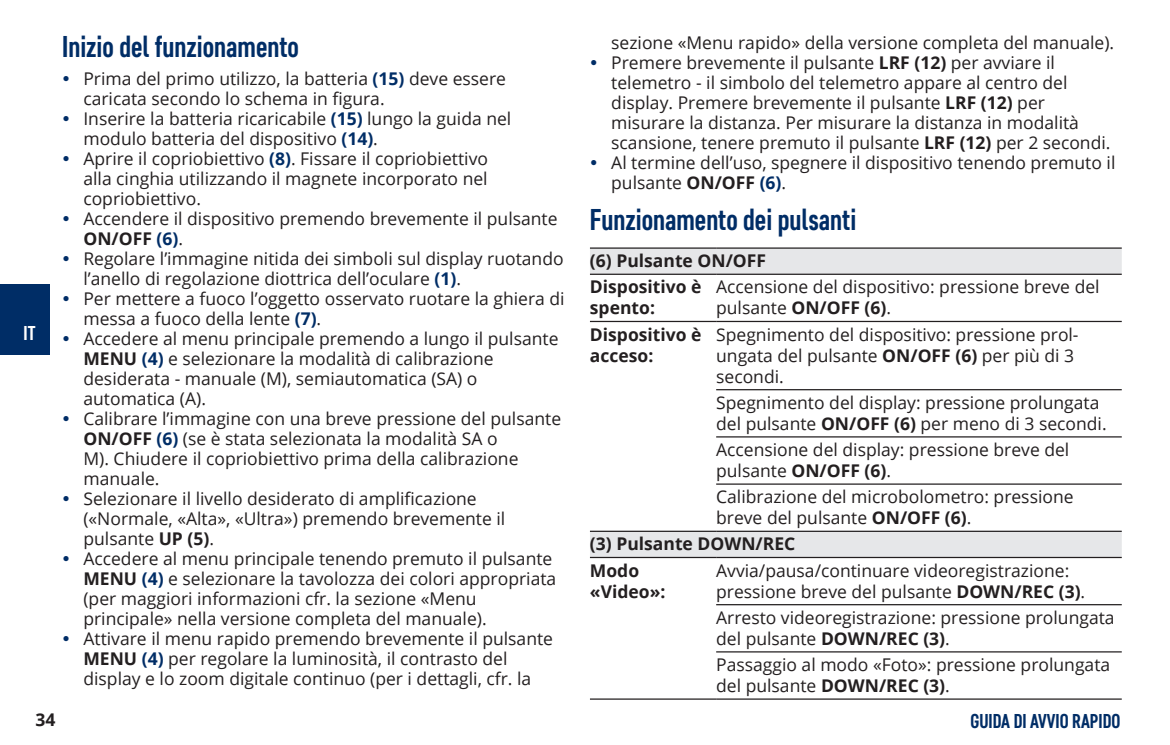
<style>
.page{position:relative;width:1170px;height:745px;background:#fff}
.page>*{position:absolute;margin:0;border:0;box-sizing:border-box;transform-origin:0 0}
.t1{font:700 30px "Core Sans D57 Cn";color:#002d66}
.t2{font:700 20px "Core Sans D57 Cn";color:#002d66}
.t3{font:700 20px "Core Sans D57 Cn";color:#fff}
.t4{font:17.5px/20px "Open Sans";color:#231f20}
.t5{font:700 17.5px/26.2px "Open Sans";color:#231f20}
.s1{font-weight:700;color:#002d66}
.s2{font-weight:700}
</style>
<div class="page">
<div style="left:0;top:283px;width:50px;height:71px;background:#002d66"></div>
<svg style="left:590px;top:248px;width:531px;height:308px"></svg>
<hr style="left:590px;top:247px;width:126px;height:1px;background:#231f20">
<hr style="left:716px;top:247px;width:405px;height:1px;background:#231f20">
<hr style="left:590px;top:273px;width:126px;height:2px;background:#231f20">
<hr style="left:716px;top:273px;width:405px;height:2px;background:#231f20">
<hr style="left:590px;top:320px;width:126px;height:2px;background:#231f20">
<hr style="left:716px;top:320px;width:405px;height:2px;background:#231f20">
<hr style="left:716px;top:389px;width:405px;height:1px;background:#231f20">
<hr style="left:716px;top:436px;width:405px;height:1px;background:#231f20">
<hr style="left:716px;top:483px;width:405px;height:1px;background:#231f20">
<hr style="left:590px;top:530px;width:126px;height:1px;background:#231f20">
<hr style="left:716px;top:530px;width:405px;height:1px;background:#231f20">
<hr style="left:590px;top:556px;width:126px;height:1px;background:#231f20">
<hr style="left:716px;top:556px;width:405px;height:1px;background:#231f20">
<hr style="left:716px;top:603px;width:405px;height:2px;background:#231f20">
<hr style="left:716px;top:650px;width:405px;height:2px;background:#231f20">
<hr style="left:590px;top:698px;width:126px;height:1px;background:#231f20">
<hr style="left:716px;top:698px;width:405px;height:1px;background:#231f20">
<p class="t3" style="left:24px;top:321px;width:13px">IT</p>
<h1 class="t1" style="left:62px;top:29px;width:238px">Inizio del funzionamento</h1>
<p class="t4" style="left:83px;top:68px;width:483px">Prima del primo utilizzo, la batteria <span class="s1">(15)</span> deve essere caricata secondo lo schema in figura.<br>Inserire la batteria ricaricabile <span class="s1">(15)</span> lungo la guida nel modulo batteria del dispositivo <span class="s1">(14)</span>.<br>Aprire il copriobiettivo <span class="s1">(8)</span>. Fissare il copriobiettivo<br>alla cinghia utilizzando il magnete incorporato nel copriobiettivo.<br>Accendere il dispositivo premendo brevemente il pulsante <span class="s2">ON/OFF</span> <span class="s1">(6)</span>.<br>Regolare l’immagine nitida dei simboli sul display ruotando l’anello di regolazione diottrica dell’oculare <span class="s1">(1)</span>.<br>Per mettere a fuoco l’oggetto osservato ruotare la ghiera di messa a fuoco della lente <span class="s1">(7)</span>.<br>Accedere al menu principale premendo a lungo il pulsante <span class="s2">MENU</span> <span class="s1">(4)</span> e selezionare la modalità di calibrazione desiderata - manuale (M), semiautomatica (SA) o automatica (A).<br>Calibrare l’immagine con una breve pressione del pulsante <span class="s2">ON/OFF</span> <span class="s1">(6)</span> (se è stata selezionata la modalità SA o<br>M). Chiudere il copriobiettivo prima della calibrazione manuale.<br>Selezionare il livello desiderato di amplificazione («Normale, «Alta», «Ultra») premendo brevemente il pulsante <span class="s2">UP (5)</span>.<br>Accedere al menu principale tenendo premuto il pulsante <span class="s2">MENU</span> <span class="s1">(4)</span> e selezionare la tavolozza dei colori appropriata (per maggiori informazioni cfr. la sezione «Menu principale» nella versione completa del manuale).<br>Attivare il menu rapido premendo brevemente il pulsante <span class="s2">MENU</span> <span class="s1">(4)</span> per regolare la luminosità, il contrasto del display e lo zoom digitale continuo (per i dettagli, cfr. la</p>
<p class="t4" style="left:611px;top:32px;width:505px">sezione «Menu rapido» della versione completa del manuale).<br>Premere brevemente il pulsante <span class="s2">LRF (12)</span> per avviare il telemetro - il simbolo del telemetro appare al centro del display. Premere brevemente il pulsante <span class="s2">LRF (12)</span> per misurare la distanza. Per misurare la distanza in modalità scansione, tenere premuto il pulsante <span class="s2">LRF (12)</span> per 2 secondi.<br>Al termine dell’uso, spegnere il dispositivo tenendo premuto il pulsante <span class="s2">ON/OFF</span> <span class="s1">(6)</span>.</p>
<h1 class="t1" style="left:590px;top:201px;width:268px">Funzionamento dei pulsanti</h1>
<p class="t5" style="left:590px;top:247px;width:178px">(6) Pulsante ON/OFF<br>Dispositivo è</p>
<p class="t5" style="left:590px;top:294px;width:67px">spento:</p>
<p class="t4" style="left:716px;top:276px;width:385px;line-height:21px">Accensione del dispositivo: pressione breve del pulsante <span class="s2">ON/OFF (6)</span>.</p>
<p class="t5" style="left:590px;top:323px;width:113px;line-height:21px">Dispositivo è acceso:</p>
<p class="t4" style="left:716px;top:323px;width:364px;line-height:21px">Spegnimento del dispositivo: pressione prol&shy;ungata del pulsante <span class="s2">ON/OFF (6)</span> per più di 3 secondi.</p>
<p class="t4" style="left:716px;top:391px;width:392px;line-height:21px">Spegnimento del display: pressione prolungata del pulsante <span class="s2">ON/OFF (6)</span> per meno di 3 secondi.</p>
<p class="t4" style="left:716px;top:438px;width:354px;line-height:21px">Accensione del display: pressione breve del pulsante <span class="s2">ON/OFF (6)</span>.</p>
<p class="t4" style="left:716px;top:485px;width:359px;line-height:21px">Calibrazione del microbolometro: pressione breve del pulsante <span class="s2">ON/OFF (6)</span>.</p>
<p class="t5" style="left:590px;top:530px;width:207px">(3) Pulsante DOWN/REC<br>Modo</p>
<p class="t5" style="left:590px;top:577px;width:77px">«Video»:</p>
<p class="t4" style="left:716px;top:559px;width:370px;line-height:21px">Avvia/pausa/continuare videoregistrazione: pressione breve del pulsante <span class="s2">DOWN/REC (3)</span>.</p>
<p class="t4" style="left:716px;top:606px;width:400px;line-height:21px">Arresto videoregistrazione: pressione prolungata del pulsante <span class="s2">DOWN/REC (3)</span>.</p>
<p class="t4" style="left:716px;top:653px;width:395px;line-height:21px">Passaggio al modo «Foto»: pressione prolungata del pulsante <span class="s2">DOWN/REC (3)</span>.</p>
<p class="t5" style="left:35px;top:706px;width:21px">34</p>
<p class="t2" style="left:970px;top:708px;width:151px">GUIDA DI AVVIO RAPIDO</p>
</div>
